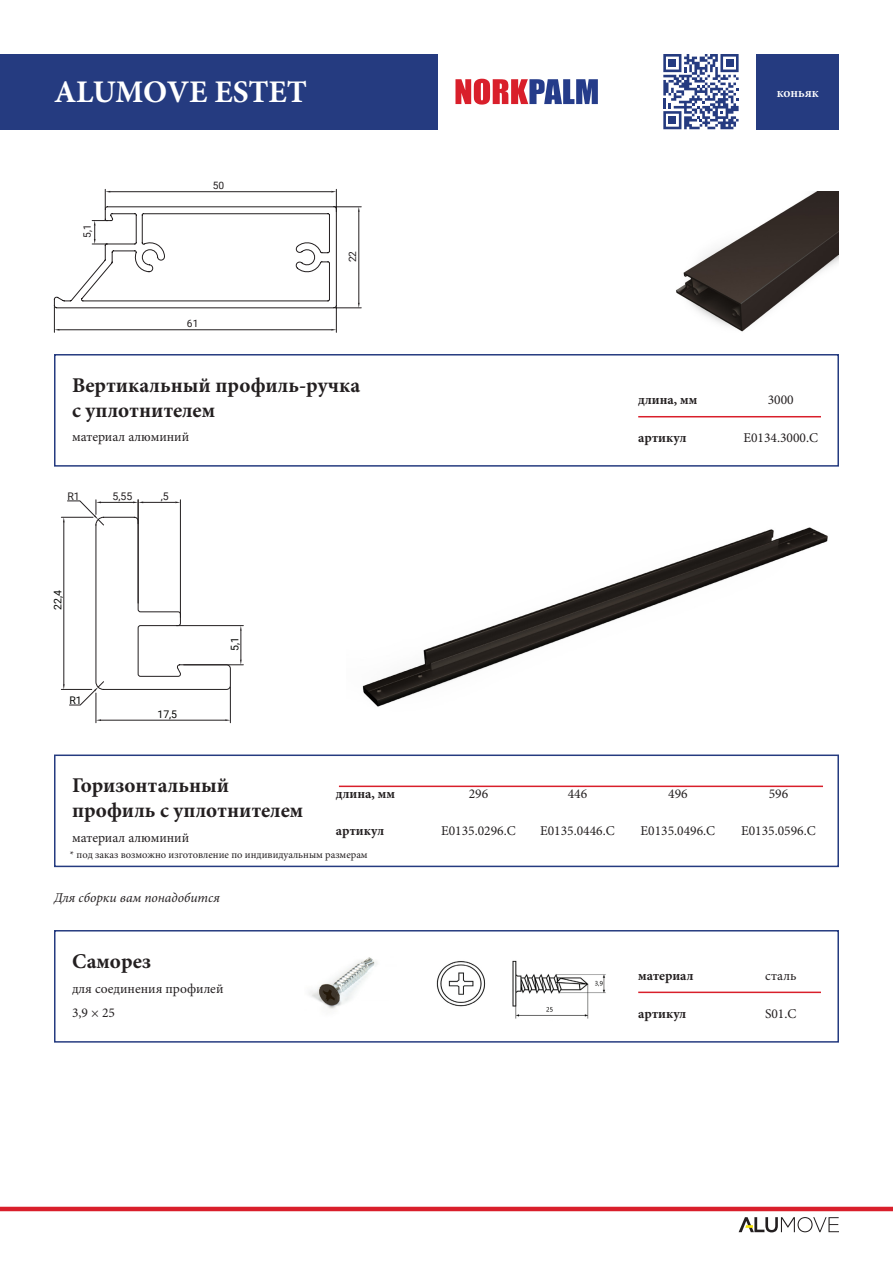
<style>
.page{position:relative;width:893px;height:1263px;background:#fff}
.page>*{position:absolute;margin:0;border:0;box-sizing:border-box;transform-origin:0 0}
.t1{font:700 31.5px "Minion Pro";letter-spacing:-.005em;color:#fff}
.t2{font:700 21px/25.2px "Minion Pro";color:#231f20}
.t3{font:13.5px/24.8px "Minion Pro";color:#231f20}
.t4{font:700 13.5px "Minion Pro";color:#231f20}
.t5{font:italic 13.5px "Minion Pro";color:#231f20}
.t6{font:600 13.5px "Minion Pro";color:#fff}
.t7{font:10.5px "Minion Pro";color:#231f20}
.t8{font:10.5px "Roboto";color:#040503}
.t9{font:10.5px "Roboto";color:#231f20}
.t10{font:10.2px "Roboto";color:#231f20}
</style>
<div class="page">
<hr style="left:0;top:1207px;width:893px;height:4px;background:#d91f2b">
<svg style="left:455px;top:79px;width:143px;height:26px"></svg>
<div style="left:0;top:54px;width:437px;height:75px;background:#253b80"></div>
<div style="left:757px;top:54px;width:82px;height:75px;background:#253b80"></div>
<hr style="left:339px;top:785px;width:484px;height:2px;background:#d91f2b">
<hr style="left:638px;top:991px;width:183px;height:2px;background:#d91f2b">
<div style="left:54px;top:930px;width:785px;height:112px;border:2px solid #253b80"></div>
<div style="left:54px;top:354px;width:785px;height:113px;border:2px solid #253b80"></div>
<hr style="left:638px;top:416px;width:183px;height:1px;background:#d91f2b">
<div style="left:54px;top:754px;width:785px;height:113px;border:2px solid #253b80"></div>
<svg style="left:54px;top:189px;width:307px;height:143px"></svg>
<hr style="left:61px;top:517px;width:32px;height:1px;background:#231f20">
<hr style="left:61px;top:689px;width:31px;height:1px;background:#231f20">
<hr style="left:184px;top:664px;width:59px;height:1px;background:#231f20">
<hr style="left:176px;top:625px;width:67px;height:1px;background:#231f20">
<svg style="left:240px;top:626px;width:2px;height:39px"></svg>
<hr style="left:96px;top:693px;width:1px;height:30px;background:#231f20">
<hr style="left:230px;top:687px;width:1px;height:36px;background:#231f20">
<hr style="left:101px;top:720px;width:124px;height:1px;background:#231f20">
<svg style="left:63px;top:500px;width:168px;height:205px"></svg>
<svg style="left:739px;top:1217px;width:100px;height:15px"></svg>
<img style="left:676px;top:192px;width:163px;height:140px">
<img style="left:309px;top:957px;width:68px;height:52px">
<img style="left:436px;top:960px;width:170px;height:59px">
<img style="left:362px;top:527px;width:466px;height:180px">
<svg style="left:663px;top:54px;width:76px;height:75px"></svg>
<h1 class="t1" style="left:54px;top:69px;width:254px">ALUMOVE ESTET</h1>
<p class="t10" style="left:80px;top:238px;width:15px;rotate:-90deg">5,1</p>
<p class="t10" style="left:213px;top:179px;width:13px">50</p>
<p class="t10" style="left:187px;top:316px;width:13px">61</p>
<p class="t10" style="left:345px;top:262px;width:13px;rotate:-90deg">22</p>
<h2 class="t2" style="left:72px;top:372px;width:290px">Вертикальный профиль-ручка с уплотнителем</h2>
<p class="t3" style="left:72px;top:425px;width:119px">материал алюминий</p>
<p class="t9" style="left:67px;top:488px;width:14px">R1</p>
<p class="t9" style="left:113px;top:489px;width:21px">5,55</p>
<p class="t9" style="left:161px;top:489px;width:9px">,5</p>
<p class="t8" style="left:50px;top:610px;width:21px;rotate:-90deg">22,4</p>
<p class="t8" style="left:69px;top:693px;width:14px">R1</p>
<p class="t8" style="left:157px;top:707px;width:21px">17,5</p>
<p class="t8" style="left:227px;top:651px;width:15px;rotate:-90deg">5,1</p>
<p class="t6" style="left:777px;top:83px;width:44px">коньяк</p>
<p class="t4" style="left:638px;top:390px;width:61px">длина, мм</p>
<p class="t3" style="left:768px;top:388px;width:27px">3000</p>
<p class="t4" style="left:638px;top:428px;width:50px">артикул</p>
<p class="t3" style="left:743px;top:425px;width:76px">E0134.3000.C</p>
<h2 class="t2" style="left:72px;top:772px;width:233px">Горизонтальный профиль с уплотнителем</h2>
<p class="t3" style="left:72px;top:825px;width:119px">материал алюминий</p>
<p class="t4" style="left:336px;top:784px;width:61px">длина, мм</p>
<p class="t3" style="left:469px;top:781px;width:21px">296</p>
<p class="t3" style="left:568px;top:781px;width:21px">446</p>
<p class="t3" style="left:668px;top:781px;width:21px">496</p>
<p class="t3" style="left:769px;top:781px;width:21px">596</p>
<p class="t4" style="left:336px;top:821px;width:50px">артикул</p>
<p class="t3" style="left:441px;top:818px;width:76px">E0135.0296.C</p>
<p class="t3" style="left:540px;top:818px;width:76px">E0135.0446.C</p>
<p class="t3" style="left:641px;top:818px;width:76px">E0135.0496.C</p>
<p class="t3" style="left:741px;top:818px;width:76px">E0135.0596.C</p>
<p class="t7" style="left:70px;top:848px;width:299px">* под заказ возможно изготовление по индивидуальным размерам</p>
<p class="t5" style="left:54px;top:889px;width:167px">Для сборки вам понадобится</p>
<h2 class="t2" style="left:72px;top:948px;width:81px">Саморез</h2>
<p class="t3" style="left:72px;top:976px;width:153px">для соединения профилей<br>3,9 × 25</p>
<p class="t4" style="left:638px;top:966px;width:57px">материал</p>
<p class="t3" style="left:765px;top:963px;width:33px">сталь</p>
<p class="t4" style="left:638px;top:1004px;width:50px">артикул</p>
<p class="t3" style="left:765px;top:1001px;width:33px">S01.C</p>
</div>
